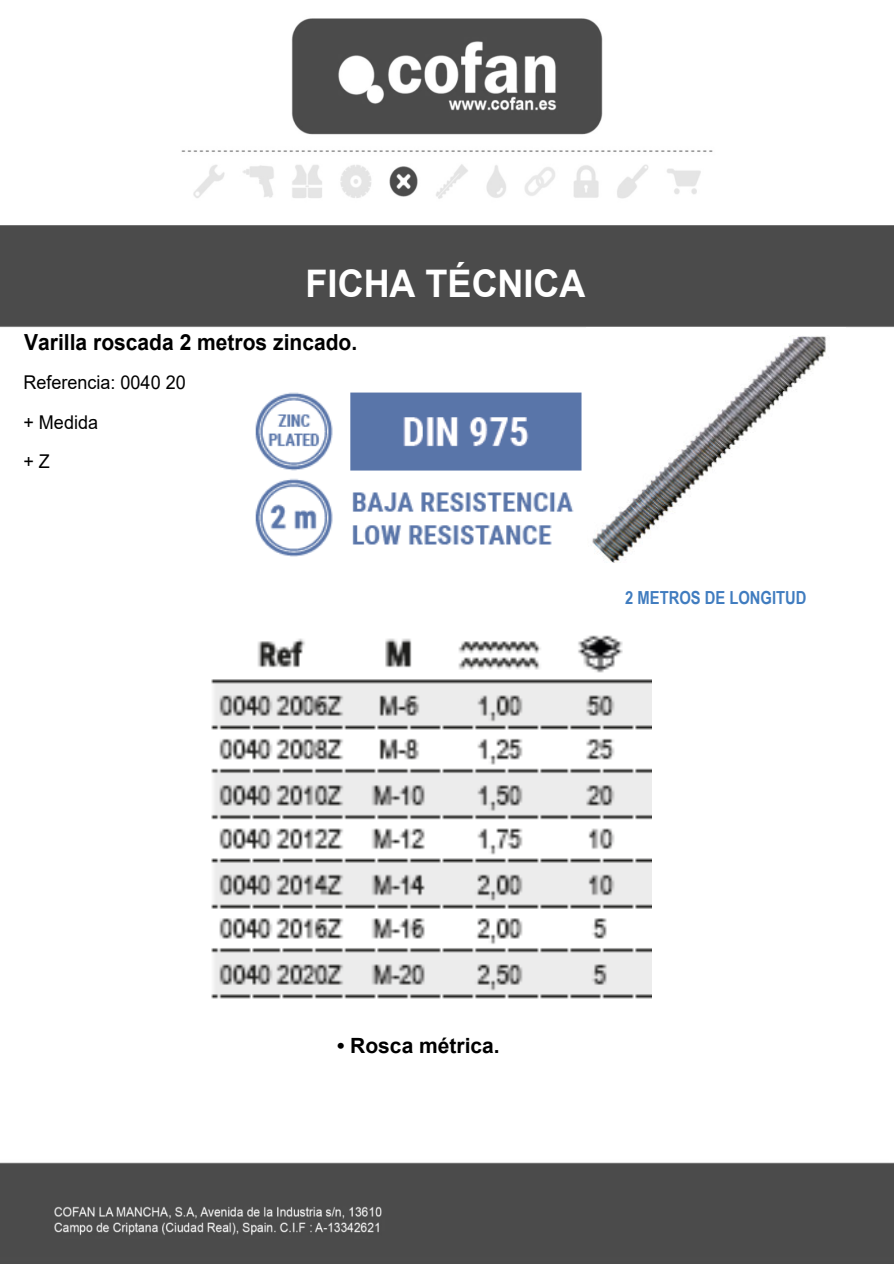
<style>
.page{position:relative;width:894px;height:1264px;background:#fff}
.page>*{position:absolute;margin:0;border:0;box-sizing:border-box;transform-origin:0 0}
.t1{font:700 37.95px "Arial";color:#fff;scale:.95 1}
.t2{font:700 22.2px "Arial";color:#000;scale:.95 1}
.t3{font:700 21px "Arial";color:#000}
.t4{font:19.05px/39.2px "Arial";color:#000;scale:.95 1}
.t5{font:700 18px "Arial Narrow";color:#407cbf}
</style>
<div class="page">
<img style="left:0;top:18px;width:893px;height:1245px">
<img style="left:185px;top:632px;width:466px;height:381px">
<img style="left:586px;top:328px;width:258px;height:236px">
<img style="left:250px;top:383px;width:336px;height:181px">
<h1 class="t1" style="left:305px;top:270px;width:296px">FICHA TÉCNICA</h1>
<p class="t2" style="left:24px;top:333px;width:352px">Varilla roscada 2 metros zincado.</p>
<p class="t4" style="left:23px;top:365px;width:172px">Referencia: 0040 20 + Medida<br>+ Z</p>
<p class="t5" style="left:625px;top:590px;width:183px">2 METROS DE LONGITUD</p>
<p class="t3" style="left:337px;top:1037px;width:164px">• Rosca métrica.</p>
</div>
